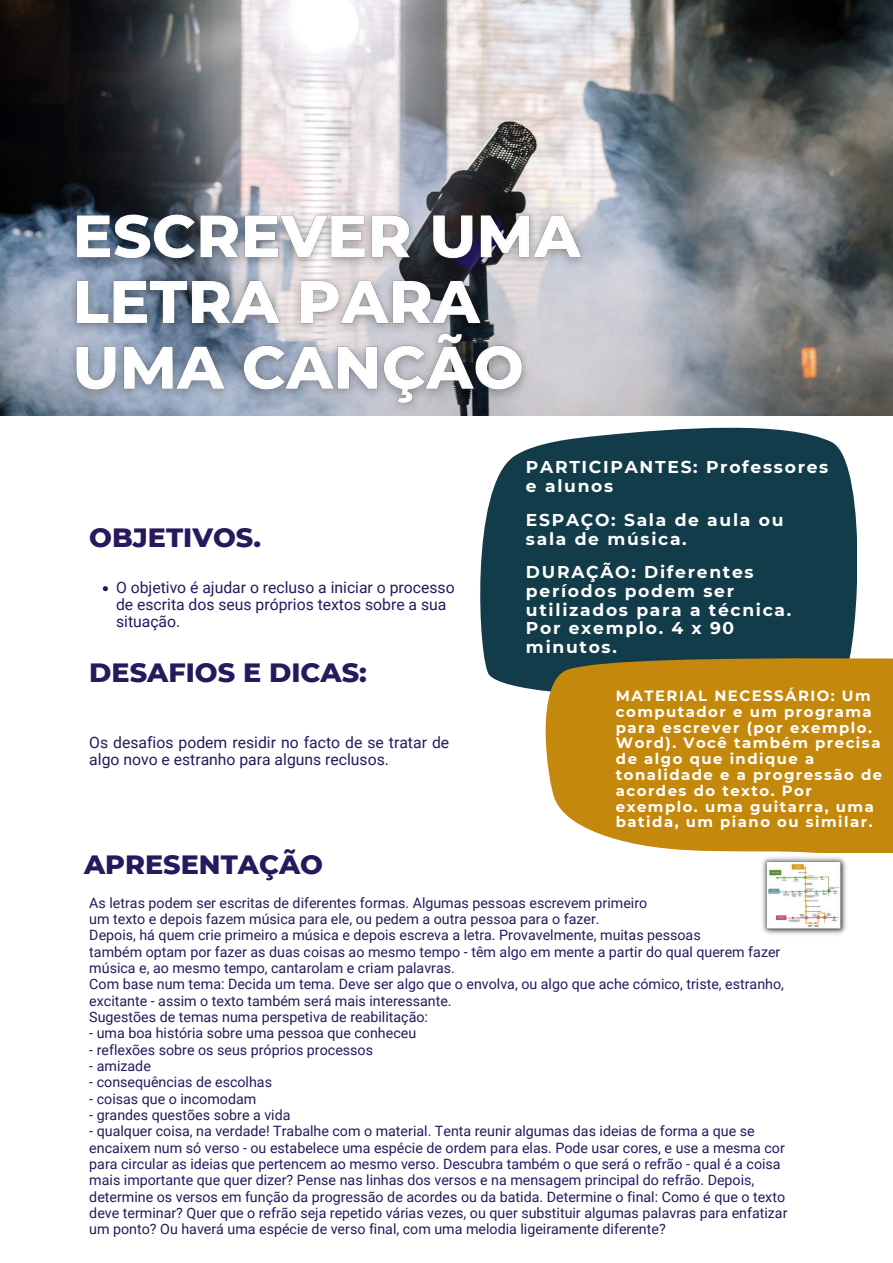
<style>
.page{position:relative;width:893px;height:1263px;background:#fff}
.page>*{position:absolute;margin:0;border:0;box-sizing:border-box;transform-origin:0 0}
.t1{font:800 27px "Montserrat";color:#28185d}
.t2{font:700 17.1px/18.6px "Montserrat";letter-spacing:.1em;color:#fff}
.t3{font:15.75px/16.9px "Roboto";color:#28185d}
.t4{font:700 14.85px/15.8px "Montserrat";letter-spacing:.1em;color:#fff}
.t5{font:14.25px/16.4px "Roboto";color:#28185d}
</style>
<div class="page">
<img style="left:0;top:0;width:893px;height:416px">
<svg style="left:480px;top:428px;width:376px;height:263px;background:#234957"></svg>
<svg style="left:542px;top:635px;width:351px;height:218px;background:#b48721"></svg>
<img style="left:61px;top:200px;width:536px;height:216px">
<svg style="left:103px;top:586px;width:5px;height:5px"></svg>
<img style="left:762px;top:857px;width:85px;height:78px">
<h1 class="t1" style="left:89px;top:520px;width:173px">OBJETIVOS.</h1>
<p class="t3" style="left:116px;top:580px;width:340px">O objetivo é ajudar o recluso a iniciar o processo de escrita dos seus próprios textos sobre a sua situação.</p>
<h1 class="t1" style="left:89px;top:655px;width:279px">DESAFIOS E DICAS:</h1>
<p class="t3" style="left:89px;top:734px;width:361px">Os desafios podem residir no facto de se tratar de algo novo e estranho para alguns reclusos.</p>
<p class="t2" style="left:526px;top:458px;width:304px">PARTICIPANTES: Professores e alunos</p>
<p class="t2" style="left:526px;top:511px;width:259px">ESPAÇO: Sala de aula ou sala de música.</p>
<p class="t2" style="left:526px;top:563px;width:267px">DURAÇÃO: Diferentes períodos podem ser utilizados para a técnica.<br>Por exemplo. 4 x 90 minutos.</p>
<p class="t4" style="left:616px;top:688px;width:268px">MATERIAL NECESSÁRIO: Um computador e um programa para escrever (por exemplo.<br>Word). Você também precisa de algo que indique a tonalidade e a progressão de acordes do texto. Por exemplo. uma guitarra, uma batida, um piano ou similar.</p>
<h1 class="t1" style="left:84px;top:848px;width:240px">APRESENTAÇÃO</h1>
<p class="t5" style="left:89px;top:895px;width:696px">As letras podem ser escritas de diferentes formas. Algumas pessoas escrevem primeiro<br>um texto e depois fazem música para ele, ou pedem a outra pessoa para o fazer.<br>Depois, há quem crie primeiro a música e depois escreva a letra. Provavelmente, muitas pessoas<br>também optam por fazer as duas coisas ao mesmo tempo - têm algo em mente a partir do qual querem fazer música e, ao mesmo tempo, cantarolam e criam palavras.<br>Com base num tema: Decida um tema. Deve ser algo que o envolva, ou algo que ache cómico, triste, estranho, excitante - assim o texto também será mais interessante.<br>Sugestões de temas numa perspetiva de reabilitação:</p>
<p class="t5" style="left:89px;top:1025px;width:328px">- uma boa história sobre uma pessoa que conheceu</p>
<p class="t5" style="left:89px;top:1041px;width:285px">- reflexões sobre os seus próprios processos</p>
<p class="t5" style="left:89px;top:1058px;width:63px">- amizade</p>
<p class="t5" style="left:89px;top:1074px;width:184px">- consequências de escolhas</p>
<p class="t5" style="left:89px;top:1090px;width:168px">- coisas que o incomodam</p>
<p class="t5" style="left:89px;top:1107px;width:203px">- grandes questões sobre a vida</p>
<p class="t5" style="left:89px;top:1123px;width:699px">- qualquer coisa, na verdade! Trabalhe com o material. Tenta reunir algumas das ideias de forma a que se encaixem num só verso - ou estabelece uma espécie de ordem para elas. Pode usar cores, e use a mesma cor para circular as ideias que pertencem ao mesmo verso. Descubra também o que será o refrão - qual é a coisa mais importante que quer dizer? Pense nas linhas dos versos e na mensagem principal do refrão. Depois, determine os versos em função da progressão de acordes ou da batida. Determine o final: Como é que o texto deve terminar? Quer que o refrão seja repetido várias vezes, ou quer substituir algumas palavras para enfatizar um ponto? Ou haverá uma espécie de verso final, com uma melodia ligeiramente diferente?</p>
</div>
